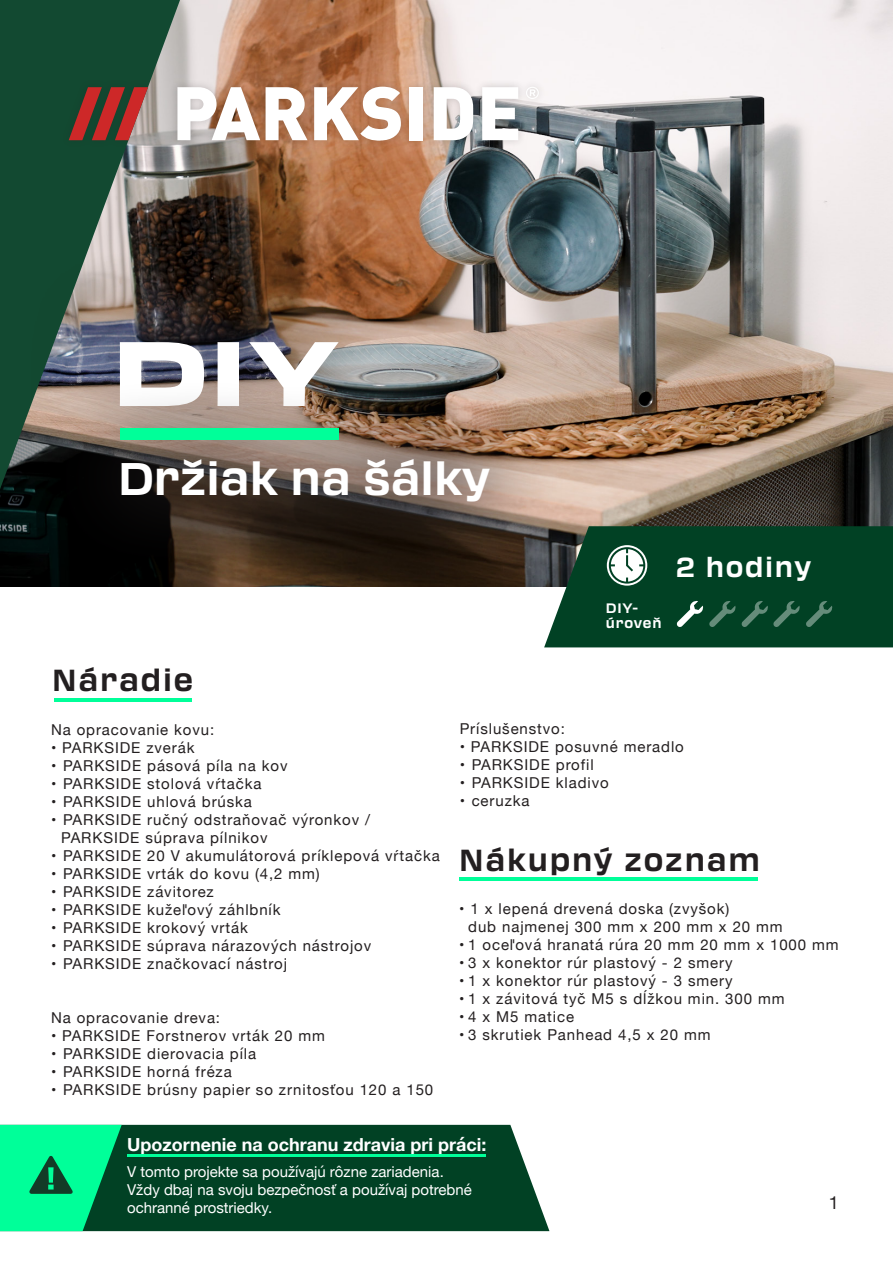
<style>
.page{position:relative;width:893px;height:1263px;background:#fff}
.page>*{position:absolute;margin:0;border:0;box-sizing:border-box;transform-origin:0 0}
.t1{font:900 expanded 90px "Transducer";color:#fff}
.t2{font:700 45px "Transducer";color:#fff}
.t3{font:700 30px "Transducer";letter-spacing:.06em;color:#231f20}
.t4{font:700 27px "Transducer";letter-spacing:.06em;color:#fff}
.t5{font:700 18px "Helvetica Neue";color:#fff}
.t6{font:18px "Helvetica Neue";color:#231f20}
.t7{font:15px/18px "Helvetica Neue";letter-spacing:.06em;color:#231f20}
.t8{font:15px/18px "Helvetica Neue";color:#fff}
.t9{font:700 13.5px/15px "Transducer";letter-spacing:.06em;color:#fff}
</style>
<div class="page">
<img style="left:0;top:0;width:893px;height:587px">
<svg style="left:544px;top:526px;width:349px;height:121px;background:#104a2f"></svg>
<svg style="left:0;top:0;width:180px;height:489px;background:#27533f"></svg>
<div style="left:62px;top:79px;width:485px;height:70px;background:#231f20;opacity:.2"></div>
<svg style="left:69px;top:87px;width:79px;height:53px;background:#864239"></svg>
<svg style="left:177px;top:87px;width:83px;height:53px"></svg>
<svg style="left:266px;top:87px;width:42px;height:53px"></svg>
<svg style="left:314px;top:87px;width:87px;height:54px"></svg>
<div style="left:409px;top:87px;width:13px;height:53px;background:#fff"></div>
<svg style="left:434px;top:87px;width:40px;height:53px"></svg>
<svg style="left:482px;top:87px;width:36px;height:53px"></svg>
<svg style="left:526px;top:87px;width:13px;height:12px"></svg>
<div style="left:24px;top:245px;width:398px;height:258px;background:#231f20;opacity:.8"></div>
<svg style="left:44px;top:382px;width:519px;height:194px;background:#5f5045"></svg>
<div style="left:120px;top:428px;width:219px;height:11px;background:#0f9"></div>
<hr style="left:55px;top:698px;width:137px;height:3px;background:#0f9">
<hr style="left:459px;top:877px;width:299px;height:4px;background:#0f9">
<div style="left:122px;top:1125px;width:427px;height:106px;background:#014124"></div>
<hr style="left:127px;top:1155px;width:358px;height:2px;background:#0f9">
<svg style="left:0;top:1125px;width:122px;height:106px;background:#01d37e"></svg>
<h1 class="t1" style="left:115px;top:304px;width:225px">DIY</h1>
<h2 class="t2" style="left:118px;top:447px;width:373px">Držiak na šálky</h2>
<p class="t9" style="left:606px;top:599px;width:57px">DIY&shy;úroveň</p>
<h3 class="t4" style="left:676px;top:548px;width:136px">2 hodiny</h3>
<h3 class="t3" style="left:52px;top:659px;width:143px">Náradie</h3>
<p class="t7" style="left:51px;top:721px;width:165px">Na opracovanie kovu:</p>
<p class="t7" style="left:51px;top:739px;width:145px">• PARKSIDE zverák</p>
<p class="t7" style="left:51px;top:757px;width:238px">• PARKSIDE pásová píla na kov</p>
<p class="t7" style="left:51px;top:775px;width:212px">• PARKSIDE stolová vŕtačka</p>
<p class="t7" style="left:51px;top:793px;width:202px">• PARKSIDE uhlová brúska</p>
<p class="t7" style="left:61px;top:811px;width:311px;text-indent:-10px">• PARKSIDE ručný odstraňovač výronkov /<br>PARKSIDE súprava pílnikov</p>
<p class="t7" style="left:51px;top:847px;width:390px">• PARKSIDE 20 V akumulátorová príklepová vŕtačka</p>
<p class="t7" style="left:51px;top:865px;width:270px">• PARKSIDE vrták do kovu (4,2 mm)</p>
<p class="t7" style="left:51px;top:883px;width:164px">• PARKSIDE závitorez</p>
<p class="t7" style="left:51px;top:901px;width:231px">• PARKSIDE kužeľový záhlbník</p>
<p class="t7" style="left:51px;top:919px;width:198px">• PARKSIDE krokový vrták</p>
<p class="t7" style="left:51px;top:937px;width:322px">• PARKSIDE súprava nárazových nástrojov</p>
<p class="t7" style="left:51px;top:955px;width:237px">• PARKSIDE značkovací nástroj</p>
<p class="t7" style="left:51px;top:1009px;width:171px">Na opracovanie dreva:</p>
<p class="t7" style="left:51px;top:1027px;width:275px">• PARKSIDE Forstnerov vrták 20 mm</p>
<p class="t7" style="left:51px;top:1045px;width:207px">• PARKSIDE dierovacia píla</p>
<p class="t7" style="left:51px;top:1063px;width:182px">• PARKSIDE horná fréza</p>
<p class="t7" style="left:51px;top:1081px;width:384px">• PARKSIDE brúsny papier so zrnitosťou 120 a 150</p>
<p class="t7" style="left:460px;top:720px;width:107px">Príslušenstvo:</p>
<p class="t7" style="left:460px;top:738px;width:226px">• PARKSIDE posuvné meradlo</p>
<p class="t7" style="left:460px;top:756px;width:136px">• PARKSIDE profil</p>
<p class="t7" style="left:460px;top:774px;width:151px">• PARKSIDE kladivo</p>
<p class="t7" style="left:460px;top:792px;width:71px">• ceruzka</p>
<h3 class="t3" style="left:459px;top:838px;width:302px">Nákupný zoznam</h3>
<p class="t7" style="left:468px;top:901px;width:316px;text-indent:-9px">• 1 x lepená drevená doska (zvyšok)<br>dub najmenej 300 mm x 200 mm x 20 mm</p>
<p class="t7" style="left:459px;top:937px;width:381px">• 1 oceľová hranatá rúra 20 mm 20 mm x 1000 mm</p>
<p class="t7" style="left:459px;top:955px;width:275px">• 3 x konektor rúr plastový - 2 smery</p>
<p class="t7" style="left:459px;top:973px;width:275px">• 1 x konektor rúr plastový - 3 smery</p>
<p class="t7" style="left:459px;top:991px;width:327px">• 1 x závitová tyč M5 s dĺžkou min. 300 mm</p>
<p class="t7" style="left:459px;top:1009px;width:116px">• 4 x M5 matice</p>
<p class="t7" style="left:459px;top:1027px;width:253px">• 3 skrutiek Panhead 4,5 x 20 mm</p>
<p class="t5" style="left:127px;top:1130px;width:361px">Upozornenie na ochranu zdravia pri práci:</p>
<p class="t8" style="left:127px;top:1164px;width:346px">V tomto projekte sa používajú rôzne zariadenia.<br>Vždy dbaj na svoju bezpečnosť a používaj potrebné ochranné prostriedky.</p>
<p class="t6" style="left:829px;top:1189px;width:12px">1</p>
</div>
